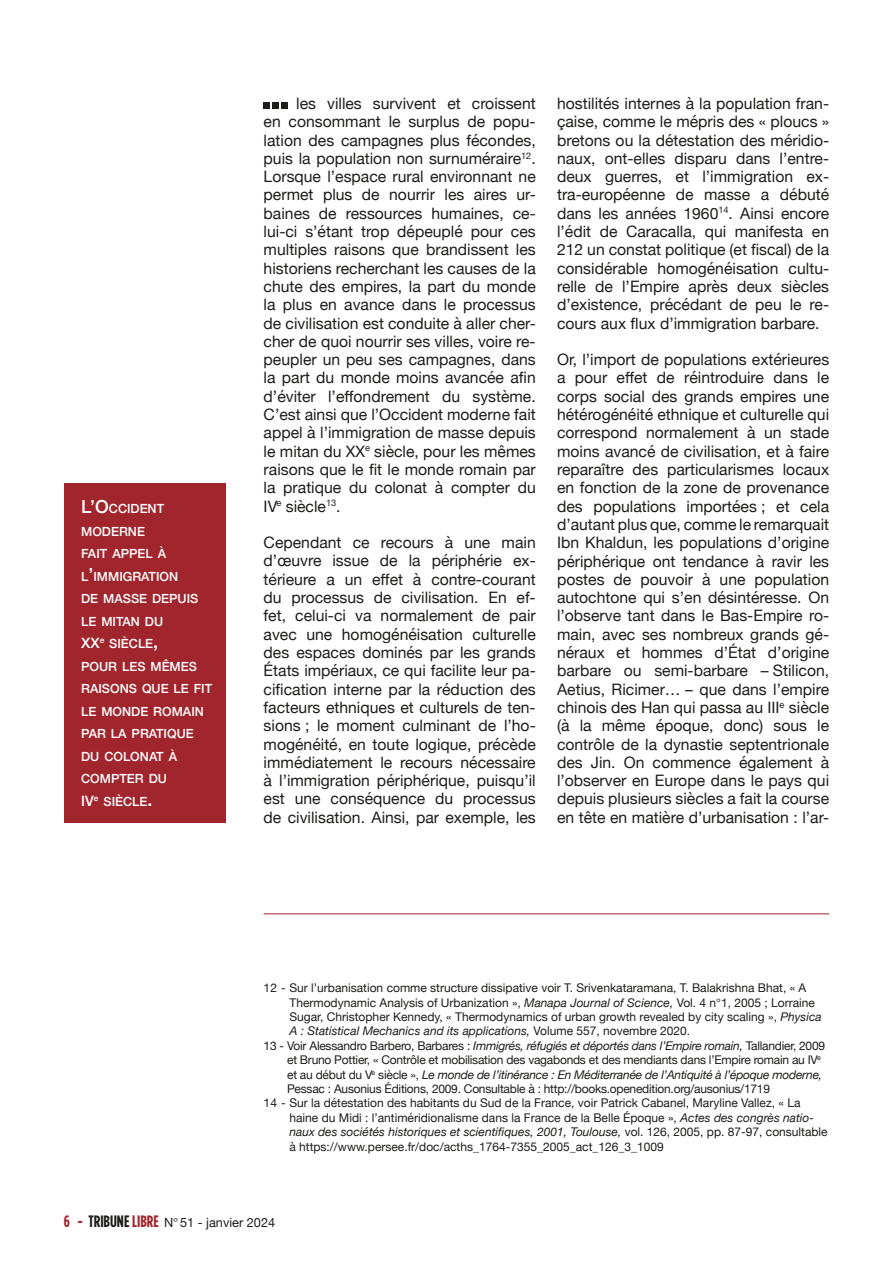
<style>
.page{position:relative;width:893px;height:1263px;background:#fff}
.page>*{position:absolute;margin:0;border:0;box-sizing:border-box;transform-origin:0 0}
.t1{font:15.75px/18.3px "Helvetica Neue";color:#1d1d1b;text-align:justify}
.t2{font:12.75px "Helvetica Neue";color:#1d1d1b}
.t3{font:500 12.6px/22.5px "Helvetica Neue";color:#fff}
.t4{font:12px "Helvetica Neue";color:#1d1d1b}
.t5{font:12px "Helvetica Neue";letter-spacing:-.02em;color:#1d1d1b}
.t6{font:italic 12px "Helvetica Neue";color:#1d1d1b}
.t7{font:italic 12px "Helvetica Neue";letter-spacing:-.02em;color:#1d1d1b}
.s1{font-size:18px}
.s2{font-size:14.25px}
.s3{font-style:italic}
.s4{font-style:normal}
.s5{font-family:"Gotham Condensed";font-weight:700;font-size:16.5px;color:#a1252d}
.s6{font-family:"Gotham Condensed";font-weight:700;font-size:16.5px}
</style>
<div class="page">
<div style="left:264px;top:102px;width:6px;height:7px;background:#1d1d1b"></div>
<div style="left:272px;top:102px;width:7px;height:7px;background:#1d1d1b"></div>
<div style="left:281px;top:102px;width:7px;height:7px;background:#1d1d1b"></div>
<div style="left:64px;top:483px;width:162px;height:340px;background:#a1252d"></div>
<hr style="left:264px;top:913px;width:565px;height:1px;background:#a1252d">
<p class="t3" style="left:81px;top:496px;width:133px"><span class="s1">L’O</span>CCIDENT<br>MODERNE<br>FAIT APPEL À<br>L<span class="s1">’</span>IMMIGRATION<br>DE MASSE DEPUIS<br>LE MITAN DU<br><span class="s2">XX</span><sup>e</sup> SIÈCLE<span class="s1">,<br></span>POUR LES MÊMES<br>RAISONS QUE LE FIT<br>LE MONDE ROMAIN<br>PAR LA PRATIQUE<br>DU COLONAT À<br>COMPTER DU<br><span class="s2">IV</span><sup>e</sup> SIÈCLE<span class="s1">.</span></p>
<p class="t1" style="left:264px;top:95px;width:274px;text-indent:33px">les villes survivent et croissent en consommant le surplus de popu&shy;lation des campagnes plus fécondes, puis la population non surnuméraire<sup>12</sup>.<br>Lorsque l’espace rural environnant ne permet plus de nourrir les aires ur&shy;baines de ressources humaines, ce&shy;lui-ci s’étant trop dépeuplé pour ces multiples raisons que brandissent les historiens recherchant les causes de la chute des empires, la part du monde la plus en avance dans le processus de civilisation est conduite à aller cher&shy;cher de quoi nourrir ses villes, voire re&shy;peupler un peu ses campagnes, dans la part du monde moins avancée afin d’éviter l’effondrement du système.<br>C’est ainsi que l’Occident moderne fait appel à l’immigration de masse depuis le mitan du XX<sup>e</sup> siècle, pour les mêmes raisons que le fit le monde romain par la pratique du colonat à compter du IV<sup>e</sup> siècle<sup>13</sup>.</p>
<p class="t1" style="left:264px;top:534px;width:274px">Cependant ce recours à une main d’œuvre issue de la périphérie ex&shy;térieure a un effet à contre-courant du processus de civilisation. En ef&shy;fet, celui-ci va normalement de pair avec une homogénéisation culturelle des espaces dominés par les grands États impériaux, ce qui facilite leur pa&shy;cification interne par la réduction des facteurs ethniques et culturels de ten&shy;sions ; le moment culminant de l’ho&shy;mogénéité, en toute logique, précède immédiatement le recours nécessaire à l’immigration périphérique, puisqu’il est une conséquence du processus de civilisation. Ainsi, par exemple, les</p>
<p class="t1" style="left:557px;top:95px;width:274px">hostilités internes à la population fran&shy;çaise, comme le mépris des « ploucs » bretons ou la détestation des méridio&shy;naux, ont-elles disparu dans l’entre&shy;deux guerres, et l’immigration ex&shy;tra-européenne de masse a débuté dans les années 1960<sup>14</sup>. Ainsi encore l’édit de Caracalla, qui manifesta en 212 un constat politique (et fiscal) de la considérable homogénéisation cultu&shy;relle de l’Empire après deux siècles d’existence, précédant de peu le re&shy;cours aux flux d’immigration barbare.</p>
<p class="t1" style="left:557px;top:351px;width:274px">Or, l’import de populations extérieures a pour effet de réintroduire dans le corps social des grands empires une hétérogénéité ethnique et culturelle qui correspond normalement à un stade moins avancé de civilisation, et à faire reparaître des particularismes locaux en fonction de la zone de provenance des populations importées ; et cela d’autant plus que, comme le remarquait Ibn Khaldun, les populations d’origine périphérique ont tendance à ravir les postes de pouvoir à une population autochtone qui s’en désintéresse. On l’observe tant dans le Bas-Empire ro&shy;main, avec ses nombreux grands gé&shy;néraux et hommes d’État d’origine barbare ou semi-barbare – Stilicon, Aetius, Ricimer… – que dans l’empire chinois des Han qui passa au III<sup>e</sup> siècle (à la même époque, donc) sous le contrôle de la dynastie septentrionale des Jin. On commence également à l’observer en Europe dans le pays qui depuis plusieurs siècles a fait la course en tête en matière d’urbanisation : l’ar-</p>
<p class="t4" style="left:264px;top:979px;width:544px">12 - Sur l’urbanisation comme structure dissipative voir T. Srivenkataramana, T. Balakrishna Bhat, « A</p>
<p class="t4" style="left:290px;top:994px;width:527px">Thermodynamic Analysis of Urbanization », <span class="s3">Manapa Journal of Science,</span> Vol. 4 n°1, 2005 ; Lorraine</p>
<p class="t4" style="left:290px;top:1008px;width:534px">Sugar, Christopher Kennedy, « Thermodynamics of urban growth revealed by city scaling », <span class="s3">Physica</span></p>
<p class="t6" style="left:290px;top:1022px;width:402px">A : Statistical Mechanics and its applications, <span class="s4">Volume 557, novembre 2020.</span></p>
<p class="t5" style="left:264px;top:1037px;width:563px">13 - Voir Alessandro Barbero, Barbares : <span class="s3">Immigrés, réfugiés et déportés dans l’Empire romain,</span> Tallandier, 2009</p>
<p class="t5" style="left:287px;top:1051px;width:535px">et Bruno Pottier, « Contrôle et mobilisation des vagabonds et des mendiants dans l’Empire romain au IV<sup>e</sup></p>
<p class="t7" style="left:287px;top:1066px;width:537px"><span class="s4">et au début du V</span><sup>e</sup> <span class="s4">siècle »,</span> Le monde de l’itinérance : En Méditerranée de l’Antiquité à l’époque moderne,</p>
<p class="t5" style="left:287px;top:1080px;width:484px">Pessac : Ausonius Éditions, 2009. Consultable à : http://books.openedition.org/ausonius/1719</p>
<p class="t4" style="left:264px;top:1094px;width:538px">14 - Sur la détestation des habitants du Sud de la France, voir Patrick Cabanel, Maryline Vallez, « La</p>
<p class="t4" style="left:289px;top:1109px;width:526px">haine du Midi : l’antiméridionalisme dans la France de la Belle Époque », <span class="s3">Actes des congrès natio-</span></p>
<p class="t6" style="left:289px;top:1123px;width:540px">naux des sociétés historiques et scientifiques, 2001, Toulouse, <span class="s4">vol. 126, 2005, pp. 87-97, consultable</span></p>
<p class="t4" style="left:289px;top:1138px;width:376px">à https://www.persee.fr/doc/acths_1764-7355_2005_act_126_3_1009</p>
<p class="t2" style="left:64px;top:1213px;width:213px"><span class="s5">6 -</span> <span class="s6">TRIBUNE</span> <span class="s5">LIBRE</span> N°51 - janvier 2024</p>
</div>
